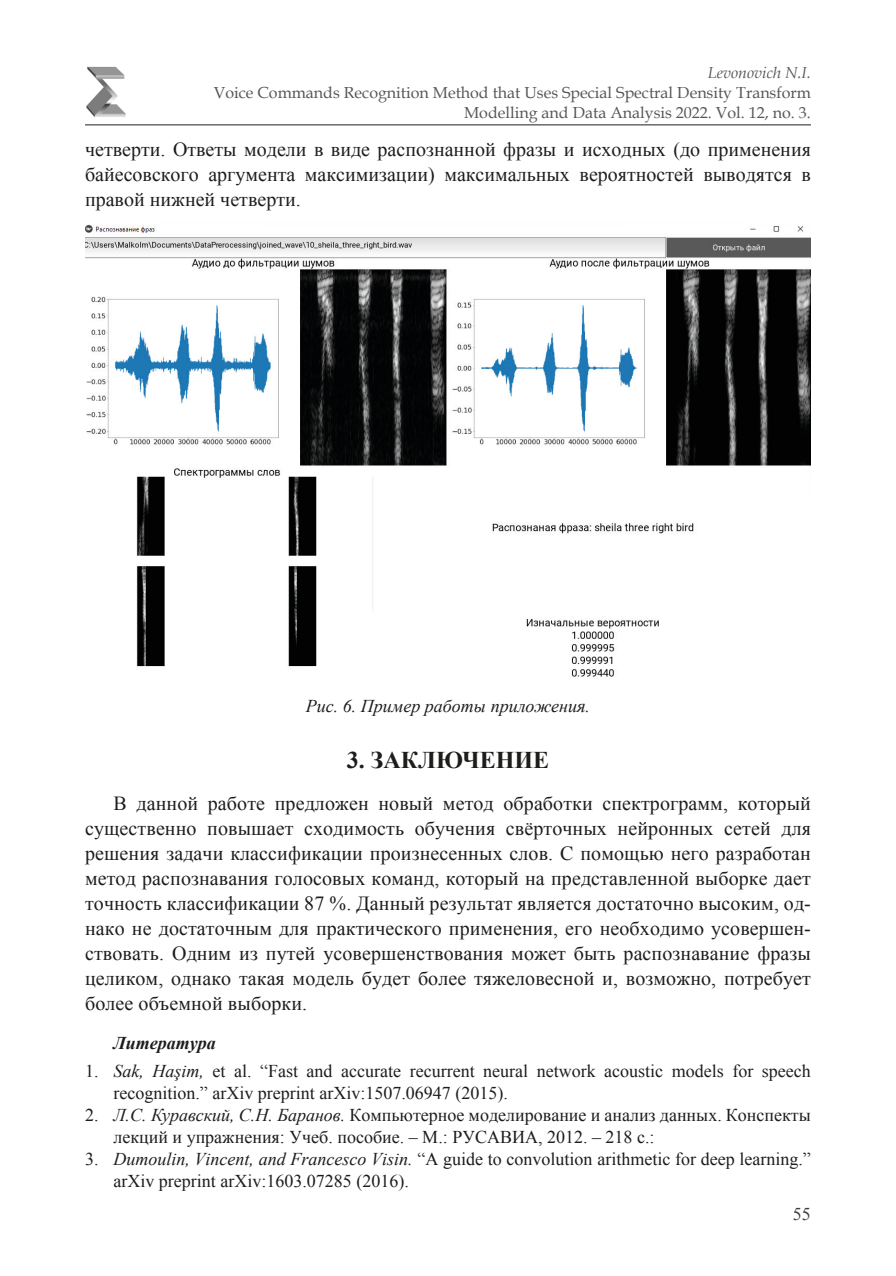
<style>
.page{position:relative;width:896px;height:1276px;background:#fff}
.page>*{position:absolute;margin:0;border:0;box-sizing:border-box;transform-origin:0 0}
.Подзаг{font:700 24px "Times New Roman";color:#1d1d1b}
.t1{font:20px/25px "Times New Roman";color:#1d1d1b;text-align:justify}
.t2{font:18px/22px "Times New Roman";color:#1d1d1b}
.Рис{font:italic 18px "Times New Roman";color:#1d1d1b}
.Литература{font:italic 700 18px "Times New Roman";color:#1d1d1b}
.t3{font:18px "Times New Roman";color:#3d3d3c}
.t4{font:16px/20px "Book Antiqua";color:#575756;text-align:right}
.t5{font:italic 16px "Book Antiqua";color:#575756}
.s1{font-style:italic}
</style>
<div class="page">
<hr style="left:85px;top:124px;width:726px;height:1px;background:#1d1d1b">
<img style="left:86px;top:67px;width:40px;height:50px">
<img style="left:85px;top:224px;width:726px;height:453px">
<p class="t5" style="left:708px;top:62px;width:104px">Levonovich N.I.</p>
<p class="t4" style="left:214px;top:83px;width:598px">Voice Commands Recognition Method that Uses Special Spectral Density Transform<br>Modelling and Data Analysis 2022. Vol. 12, no. 3.</p>
<p class="t1" style="left:85px;top:136px;width:727px">четверти. Ответы модели в виде распознанной фразы и исходных (до применения байесовского аргумента максимизации) максимальных вероятностей выводятся в правой нижней четверти.</p>
<p class="Рис" style="left:306px;top:693px;width:286px">Рис. 6. Пример работы приложения.</p>
<p class="Подзаг" style="left:347px;top:743px;width:204px">3. ЗАКЛЮЧЕНИЕ</p>
<p class="t1" style="left:85px;top:790px;width:727px;text-indent:28px">В данной работе предложен новый метод обработки спектрограмм, который существенно повышает сходимость обучения свёрточных нейронных сетей для решения задачи классификации произнесенных слов. С помощью него разработан метод распознавания голосовых команд, который на представленной выборке дает точность классификации 87 %. Данный результат является достаточно высоким, од&shy;нако не достаточным для практического применения, его необходимо усовершен&shy;ствовать. Одним из путей усовершенствования может быть распознавание фразы целиком, однако такая модель будет более тяжеловесной и, возможно, потребует более объемной выборки.</p>
<p class="Литература" style="left:113px;top:1030px;width:104px">Литература</p>
<p class="t2" style="left:113px;top:1059px;width:699px;text-indent:-28px">1. <span class="s1">Sak, Haşim,</span> et al. “Fast and accurate recurrent neural network acoustic models for speech recognition.” arXiv preprint arXiv:1507.06947 (2015).</p>
<p class="t2" style="left:113px;top:1103px;width:699px;text-indent:-28px">2. <span class="s1">Л.С. Куравский, С.Н. Баранов.</span> Компьютерное моделирование и анализ данных. Конспекты лекций и упражнения: Учеб. пособие. – М.: РУСАВИА, 2012. – 218 с.:</p>
<p class="t2" style="left:113px;top:1147px;width:699px;text-indent:-28px">3. <span class="s1">Dumoulin, Vincent, and Francesco Visin.</span> “A guide to convolution arithmetic for deep learning.” arXiv preprint arXiv:1603.07285 (2016).</p>
<p class="t3" style="left:793px;top:1202px;width:19px">55</p>
</div>
